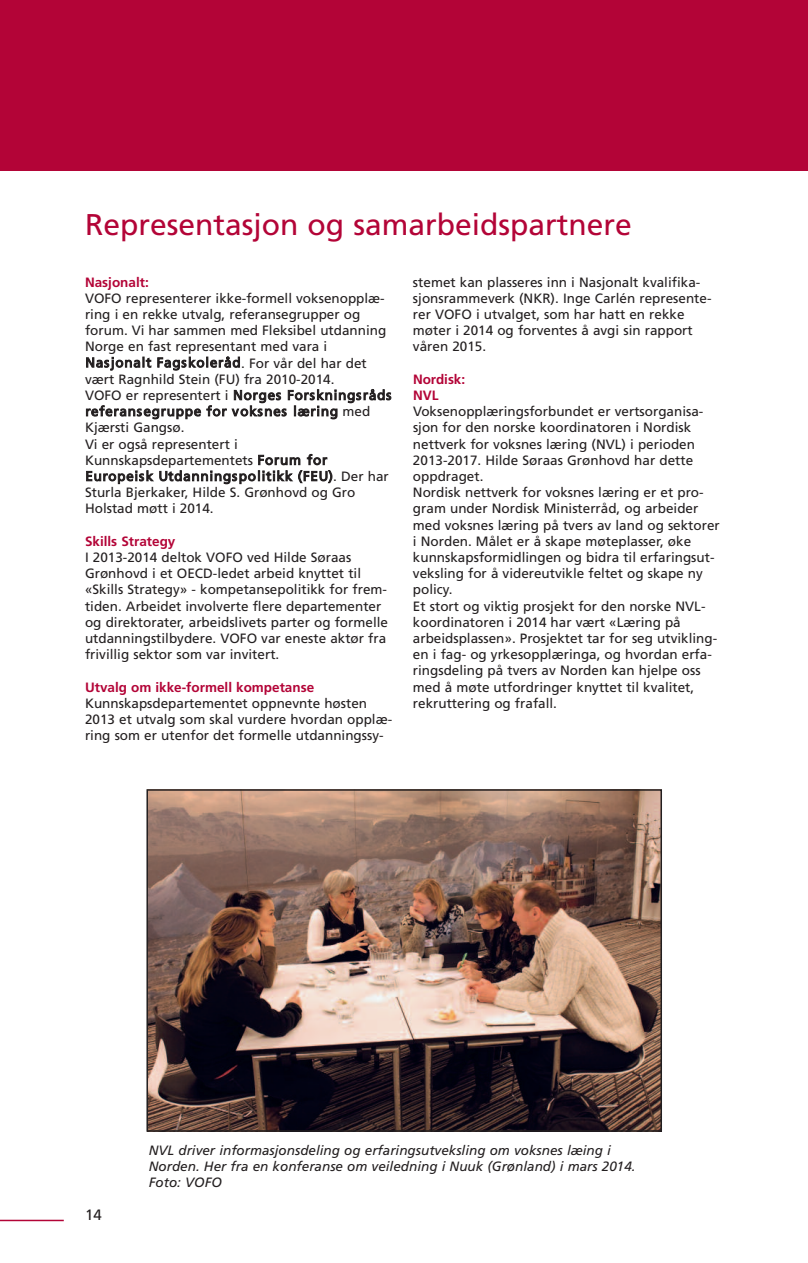
<style>
.page{position:relative;width:808px;height:1263px;background:#fff}
.page>*{position:absolute;margin:0;border:0;box-sizing:border-box;transform-origin:0 0}
.t1{font:30px "Frutiger";color:#b30437}
.t2{font:15px "Frutiger";color:#231f20}
.t3{font:13.5px/16.2px "Frutiger";color:#231f20}
.t4{font:italic 13.5px/16.2px "Frutiger";color:#231f20}
.t5{font:700 13.5px/16.2px "Frutiger";color:#b30437}
</style>
<div class="page">
<hr style="left:0;top:1220px;width:64px;height:1px;background:#b30437">
<div style="left:0;top:0;width:808px;height:170px;background:#b30437"></div>
<img style="left:149px;top:792px;width:510px;height:337px">
<div style="left:146px;top:789px;width:516px;height:343px;border:2px solid #231f20"></div>
<h1 class="t1" style="left:85px;top:213px;width:548px">Representasjon og samarbeidspartnere</h1>
<p class="t5" style="left:85px;top:275px;width:65px">Nasjonalt:</p>
<p class="t3" style="left:85px;top:291px;width:308px">VOFO representerer ikke-formell voksenopplæ&shy;ring i en rekke utvalg, referansegrupper og forum. Vi har sammen med Fleksibel utdanning Norge en fast representant med vara i Nasjonalt Fagskoleråd. For vår del har det vært Ragnhild Stein (FU) fra 2010-2014.<br>VOFO er representert i Norges Forskningsråds referansegruppe for voksnes læring med Kjærsti Gangsø.<br>Vi er også representert i Kunnskapsdepartementets Forum for Europeisk Utdanningspolitikk (FEU). Der har Sturla Bjerkaker, Hilde S. Grønhovd og Gro Holstad møtt i 2014.</p>
<p class="t5" style="left:85px;top:534px;width:92px">Skills Strategy</p>
<p class="t3" style="left:85px;top:550px;width:304px">I 2013-2014 deltok VOFO ved Hilde Søraas Grønhovd i et OECD-ledet arbeid knyttet til «Skills Strategy» - kompetansepolitikk for frem&shy;tiden. Arbeidet involverte flere departementer og direktorater, arbeidslivets parter og formelle utdanningstilbydere. VOFO var eneste aktør fra frivillig sektor som var invitert.</p>
<p class="t5" style="left:85px;top:680px;width:231px">Utvalg om ikke-formell kompetanse</p>
<p class="t3" style="left:85px;top:696px;width:309px">Kunnskapsdepartementet oppnevnte høsten<br>2013 et utvalg som skal vurdere hvordan opplæ&shy;ring som er utenfor det formelle utdanningssy-</p>
<p class="t3" style="left:413px;top:275px;width:300px">stemet kan plasseres inn i Nasjonalt kvalifika&shy;sjonsrammeverk (NKR). Inge Carlén represente&shy;rer VOFO i utvalget, som har hatt en rekke møter i 2014 og forventes å avgi sin rapport våren 2015.</p>
<p class="t5" style="left:413px;top:372px;width:54px">Nordisk:<br>NVL</p>
<p class="t3" style="left:413px;top:404px;width:308px">Voksenopplæringsforbundet er vertsorganisa&shy;sjon for den norske koordinatoren i Nordisk nettverk for voksnes læring (NVL) i perioden 2013-2017. Hilde Søraas Grønhovd har dette oppdraget.<br>Nordisk nettverk for voksnes læring er et pro&shy;gram under Nordisk Ministerråd, og arbeider med voksnes læring på tvers av land og sektorer i Norden. Målet er å skape møteplasser, øke kunnskapsformidlingen og bidra til erfaringsut&shy;veksling for å videreutvikle feltet og skape ny policy.<br>Et stort og viktig prosjekt for den norske NVL&shy;koordinatoren i 2014 har vært «Læring på arbeidsplassen». Prosjektet tar for seg utvikling&shy;en i fag- og yrkesopplæringa, og hvordan erfa&shy;ringsdeling på tvers av Norden kan hjelpe oss med å møte utfordringer knyttet til kvalitet, rekruttering og frafall.</p>
<p class="t2" style="left:85px;top:1209px;width:18px">14</p>
<p class="t4" style="left:149px;top:1143px;width:488px">NVL driver informasjonsdeling og erfaringsutveksling om voksnes læing i<br>Norden. Her fra en konferanse om veiledning i Nuuk (Grønland) i mars 2014.<br>Foto: VOFO</p>
</div>
